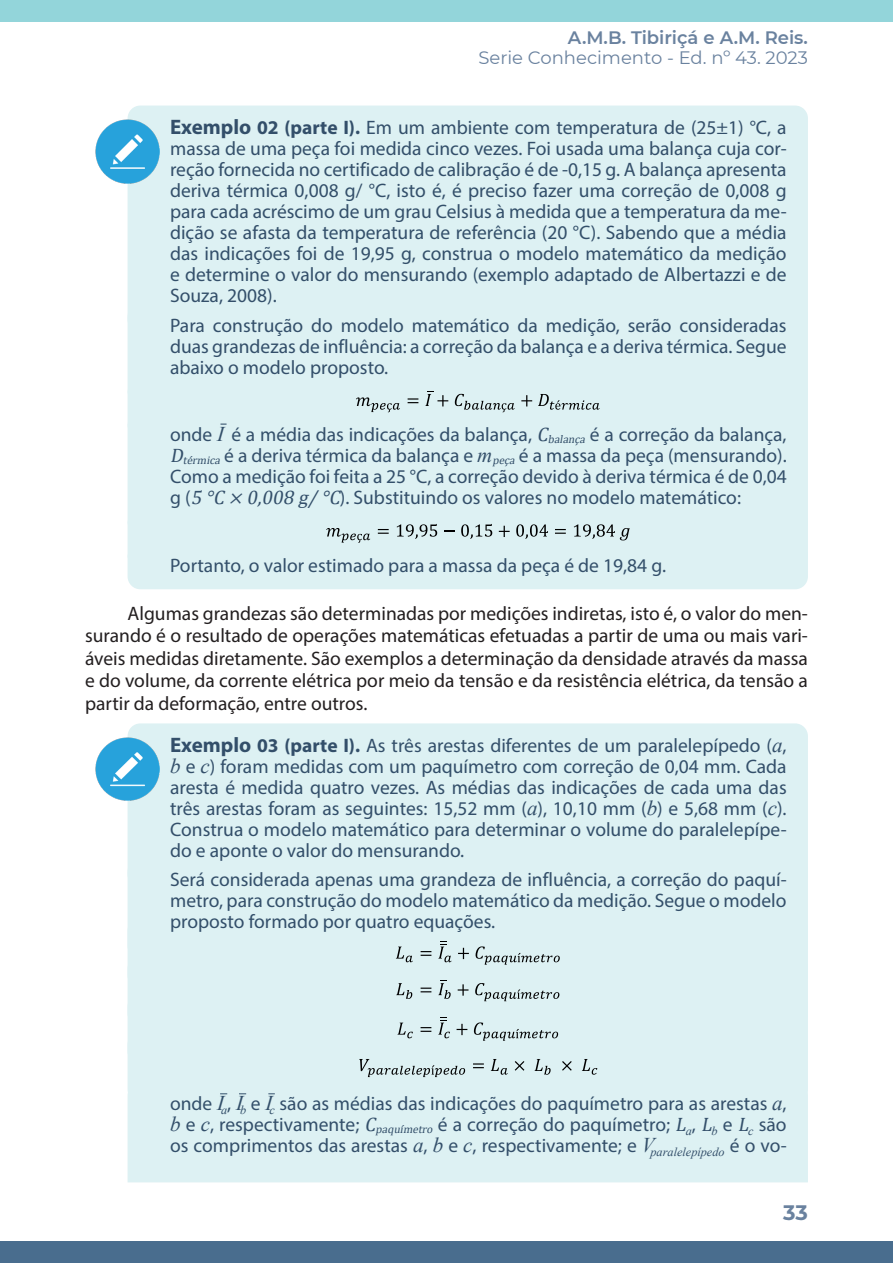
<style>
.page{position:relative;width:893px;height:1263px;background:#fff}
.page>*{position:absolute;margin:0;border:0;box-sizing:border-box;transform-origin:0 0}
.t1{font:700 21px "Montserrat";color:#6a829f}
.Texto_em_Destaque{font:19.5px/21px "Myriad Pro";color:#334f6a;text-align:justify}
.Corpo_de_texto{font:19.5px/22.5px "Myriad Pro";color:#231f20;text-align:justify}
.t2{font:18px "Montserrat";color:#6a829f}
.t3{font:600 18px "Montserrat";color:#6a829f}
.s1{font-weight:700;font-size:21px}
.s2{font-weight:700}
.s3{font-family:"Times New Roman";font-style:italic;font-size:21px}
.s4{font-family:"Cambria Math";font-style:italic}
</style>
<div class="page">
<div style="left:0;top:1242px;width:893px;height:21px;background:#496d8e"></div>
<div style="left:0;top:0;width:893px;height:21px;background:#93d5da"></div>
<div style="left:128px;top:106px;width:680px;height:226px;background:#ddf1f3;border-radius:13px"></div>
<div style="left:128px;top:304px;width:680px;height:100px;background:#ddf1f3;border-radius:13px"></div>
<div style="left:128px;top:380px;width:680px;height:58px;background:#ddf1f3;border-radius:13px"></div>
<div style="left:128px;top:413px;width:680px;height:121px;background:#ddf1f3;border-radius:13px"></div>
<div style="left:128px;top:510px;width:680px;height:58px;background:#ddf1f3;border-radius:13px"></div>
<div style="left:128px;top:544px;width:680px;height:45px;background:#ddf1f3;border-radius:13px"></div>
<div style="left:128px;top:723px;width:680px;height:164px;background:#ddf1f3;border-radius:13px"></div>
<div style="left:128px;top:859px;width:680px;height:100px;background:#ddf1f3;border-radius:13px"></div>
<div style="left:128px;top:918px;width:680px;height:70px;background:#ddf1f3;border-radius:13px"></div>
<div style="left:128px;top:956px;width:680px;height:70px;background:#ddf1f3;border-radius:13px"></div>
<div style="left:128px;top:994px;width:680px;height:70px;background:#ddf1f3;border-radius:13px"></div>
<div style="left:128px;top:1032px;width:680px;height:70px;background:#ddf1f3;border-radius:13px"></div>
<div style="left:128px;top:1093px;width:680px;height:89px;background:#ddf1f3"></div>
<svg style="left:356px;top:397px;width:44px;height:15px"></svg>
<svg style="left:408px;top:398px;width:10px;height:5px"></svg>
<svg style="left:425px;top:391px;width:23px;height:15px"></svg>
<svg style="left:455px;top:394px;width:60px;height:18px"></svg>
<svg style="left:521px;top:395px;width:11px;height:11px"></svg>
<svg style="left:538px;top:394px;width:62px;height:16px"></svg>
<svg style="left:326px;top:528px;width:44px;height:15px"></svg>
<svg style="left:378px;top:529px;width:11px;height:5px"></svg>
<svg style="left:397px;top:524px;width:40px;height:15px"></svg>
<svg style="left:461px;top:524px;width:31px;height:15px"></svg>
<svg style="left:499px;top:526px;width:11px;height:11px"></svg>
<svg style="left:516px;top:524px;width:32px;height:15px"></svg>
<svg style="left:555px;top:529px;width:11px;height:5px"></svg>
<svg style="left:574px;top:524px;width:56px;height:16px"></svg>
<svg style="left:396px;top:946px;width:17px;height:16px"></svg>
<svg style="left:421px;top:951px;width:10px;height:5px"></svg>
<svg style="left:438px;top:941px;width:14px;height:21px"></svg>
<svg style="left:458px;top:948px;width:11px;height:11px"></svg>
<svg style="left:476px;top:946px;width:84px;height:19px"></svg>
<svg style="left:396px;top:983px;width:16px;height:16px"></svg>
<svg style="left:421px;top:987px;width:10px;height:5px"></svg>
<svg style="left:438px;top:980px;width:13px;height:19px"></svg>
<svg style="left:458px;top:984px;width:10px;height:12px"></svg>
<svg style="left:475px;top:983px;width:84px;height:18px"></svg>
<svg style="left:397px;top:1022px;width:16px;height:16px"></svg>
<svg style="left:421px;top:1027px;width:10px;height:5px"></svg>
<svg style="left:438px;top:1017px;width:12px;height:21px"></svg>
<svg style="left:457px;top:1024px;width:10px;height:11px"></svg>
<svg style="left:474px;top:1022px;width:84px;height:19px"></svg>
<svg style="left:359px;top:1059px;width:106px;height:18px"></svg>
<svg style="left:473px;top:1063px;width:11px;height:5px"></svg>
<svg style="left:491px;top:1059px;width:17px;height:16px"></svg>
<svg style="left:515px;top:1061px;width:9px;height:10px"></svg>
<svg style="left:534px;top:1059px;width:17px;height:16px"></svg>
<svg style="left:562px;top:1061px;width:10px;height:10px"></svg>
<svg style="left:582px;top:1059px;width:15px;height:16px"></svg>
<img style="left:96px;top:119px;width:63px;height:64px">
<img style="left:96px;top:737px;width:63px;height:64px">
<p class="t3" style="left:568px;top:25px;width:241px">A.M.B. Tibiriçá e A.M. Reis.</p>
<p class="t2" style="left:478px;top:45px;width:331px">Serie Conhecimento - Ed. nº 43. 2023</p>
<p class="Texto_em_Destaque" style="left:170px;top:117px;width:618px"><span class="s1">Exemplo</span> <span class="s2">02 (parte I).</span> Em um ambiente com temperatura de (25±1) °C, a massa de uma peça foi medida cinco vezes. Foi usada uma balança cuja cor&shy;reção fornecida no certificado de calibração é de -0,15 g. A balança apresenta deriva térmica 0,008 g/ °C, isto é, é preciso fazer uma correção de 0,008 g para cada acréscimo de um grau Celsius à medida que a temperatura da me&shy;dição se afasta da temperatura de referência (20 °C). Sabendo que a média das indicações foi de 19,95 g, construa o modelo matemático da medição e determine o valor do mensurando (exemplo adaptado de Albertazzi e de Souza, 2008).</p>
<p class="Texto_em_Destaque" style="left:170px;top:314px;width:618px">Para construção do modelo matemático da medição, serão consideradas duas grandezas de influência: a correção da balança e a deriva térmica. Segue abaixo o modelo proposto.</p>
<p class="Texto_em_Destaque" style="left:170px;top:424px;width:618px">onde <span class="s3">I</span> é a média das indicações da balança, <span class="s4">C</span><sub>balança</sub>é a correção da balança, <span class="s4">D</span><sub>térmica</sub>é a deriva térmica da balança e <span class="s3">m</span><sub>peça</sub>é a massa da peça (mensurando).<br>Como a medição foi feita a 25 °C, a correção devido à deriva térmica é de 0,04 g (<span class="s4">5°C×0,008g/°C</span>). Substituindo os valores no modelo matemático:</p>
<p class="Texto_em_Destaque" style="left:170px;top:554px;width:497px">Portanto, o valor estimado para a massa da peça é de 19,84 g.</p>
<p class="Corpo_de_texto" style="left:85px;top:601px;width:724px;text-indent:43px">Algumas grandezas são determinadas por medições indiretas, isto é, o valor do men&shy;surando é o resultado de operações matemáticas efetuadas a partir de uma ou mais vari&shy;áveis medidas diretamente. São exemplos a determinação da densidade através da massa e do volume, da corrente elétrica por meio da tensão e da resistência elétrica, da tensão a partir da deformação, entre outros.</p>
<p class="Texto_em_Destaque" style="left:170px;top:735px;width:618px"><span class="s1">Exemplo</span> <span class="s2">03 (parte I).</span> As três arestas diferentes de um paralelepípedo (<span class="s3">a</span>, <span class="s3">b</span> e <span class="s3">c</span>) foram medidas com um paquímetro com correção de 0,04 mm. Cada aresta é medida quatro vezes. As médias das indicações de cada uma das três arestas foram as seguintes: 15,52 mm (<span class="s3">a</span>), 10,10 mm (<span class="s3">b</span>) e 5,68 mm (<span class="s3">c</span>).<br>Construa o modelo matemático para determinar o volume do paralelepípe&shy;do e aponte o valor do mensurando.</p>
<p class="Texto_em_Destaque" style="left:170px;top:869px;width:618px">Será considerada apenas uma grandeza de influência, a correção do paquí&shy;metro, para construção do modelo matemático da medição. Segue o modelo proposto formado por quatro equações.</p>
<p class="Texto_em_Destaque" style="left:170px;top:1093px;width:618px">onde <span class="s3">I</span><sub>a</sub>, <span class="s3">I</span><sub>b</sub> e <span class="s3">I</span><sub>c</sub> são as médias das indicações do paquímetro para as arestas <span class="s3">a</span>, <span class="s3">b</span> e <span class="s3">c</span>, respectivamente; <span class="s4">C</span><sub>paquímetro</sub>é a correção do paquímetro; <span class="s4">L</span><sub>a</sub>, <span class="s4">L</span><sub>b</sub> e <span class="s4">L</span><sub>c</sub> são os comprimentos das arestas <span class="s3">a</span>, <span class="s3">b</span> e <span class="s3">c</span>, respectivamente; e <span class="s3">V</span><sub>paralelepípedo</sub> é o vo-</p>
<p class="t1" style="left:783px;top:1197px;width:26px">33</p>
</div>
